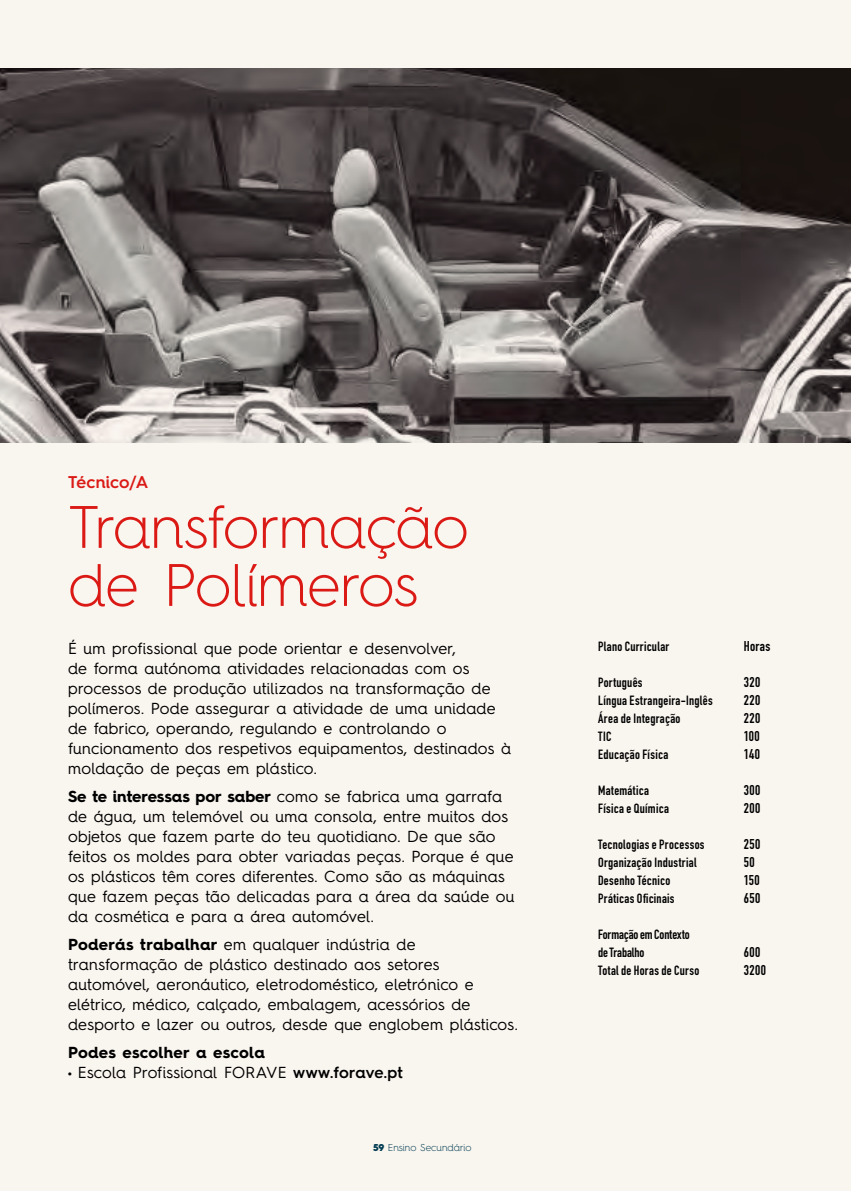
<style>
.page{position:relative;width:851px;height:1191px;background:#fff}
.page>*{position:absolute;margin:0;border:0;box-sizing:border-box;transform-origin:0 0}
.t1{font:300 60px/58px "Hurme Geometric Sans 4";letter-spacing:-.015em;color:#db1a16}
.t2{font:600 17px "Hurme Geometric Sans 4";letter-spacing:.01em;color:#db1a16}
.t3{font:16px/20px "Hurme Geometric Sans 4";letter-spacing:.01em;color:#000}
.t4{font:700 14px/18px "DIN Condensed";letter-spacing:.03em;color:#000}
.t5{font:700 13.2px/18px "DIN Condensed";letter-spacing:.02em;color:#000}
.t6{font:300 10px "Hurme Geometric Sans 4";color:#003c51}
.s1{font-weight:700}
.s2{font-weight:900}
.s3{font-weight:600}
</style>
<div class="page">
<div style="left:0;top:0;width:850px;height:1191px;background:#f9f5ef"></div>
<img style="left:1px;top:68px;width:849px;height:374px">
<hr style="left:0;top:0;width:1px;height:1191px;background:#db1a16">
<p class="t2" style="left:68px;top:470px;width:82px">Técnico/A</p>
<h1 class="t1" style="left:68px;top:497px;width:402px">Transformação de Polímeros</h1>
<p class="t3" style="left:68px;top:637px;width:444px">É um profissional que pode orientar e desenvolver,<br>de forma autónoma atividades relacionadas com os processos de produção utilizados na transformação de polímeros. Pode assegurar a atividade de uma unidade de fabrico, operando, regulando e controlando o funcionamento dos respetivos equipamentos, destinados à moldação de peças em plástico.</p>
<p class="t3" style="left:68px;top:785px;width:448px"><span class="s1">Se te interessas por saber</span> como se fabrica uma garrafa de água, um telemóvel ou uma consola, entre muitos dos objetos que fazem parte do teu quotidiano. De que são feitos os moldes para obter variadas peças. Porque é que os plásticos têm cores diferentes. Como são as máquinas que fazem peças tão delicadas para a área da saúde ou da cosmética e para a área automóvel.</p>
<p class="t3" style="left:68px;top:933px;width:451px"><span class="s1">Poderás trabalhar</span> em qualquer indústria de transformação de plástico destinado aos setores automóvel, aeronáutico, eletrodoméstico, eletrónico e elétrico, médico, calçado, embalagem, acessórios de desporto e lazer ou outros, desde que englobem plásticos.</p>
<p class="t3" style="left:68px;top:1041px;width:336px"><span class="s1">Podes escolher a escola<br></span><span class="s2">·</span> Escola Profissional FORAVE <span class="s3">www.forave.pt</span></p>
<p class="t6" style="left:373px;top:1140px;width:100px"><span class="s2">59</span> Ensino Secundário</p>
<p class="t5" style="left:598px;top:637px;width:73px">Plano Curricular</p>
<p class="t5" style="left:598px;top:673px;width:116px">Português<br>Língua Estrangeira-Inglês<br>Área de Integração<br>TIC<br>Educação Física</p>
<p class="t5" style="left:598px;top:781px;width:72px">Matemática<br>Física e Química</p>
<p class="t5" style="left:598px;top:835px;width:108px">Tecnologias e Processos<br>Organização Industrial<br>Desenho Técnico<br>Práticas Oficinais</p>
<p class="t5" style="left:598px;top:925px;width:103px">Formação em Contexto de Trabalho<br>Total de Horas de Curso</p>
<p class="t4" style="left:743px;top:637px;width:28px">Horas</p>
<p class="t4" style="left:743px;top:673px;width:18px;text-align:justify">320<br>220<br>220<br>100<br>140</p>
<p class="t4" style="left:743px;top:781px;width:18px">300<br>200</p>
<p class="t4" style="left:743px;top:835px;width:18px">250<br>50<br>150<br>650</p>
<p class="t4" style="left:743px;top:943px;width:24px">600<br>3200</p>
</div>
